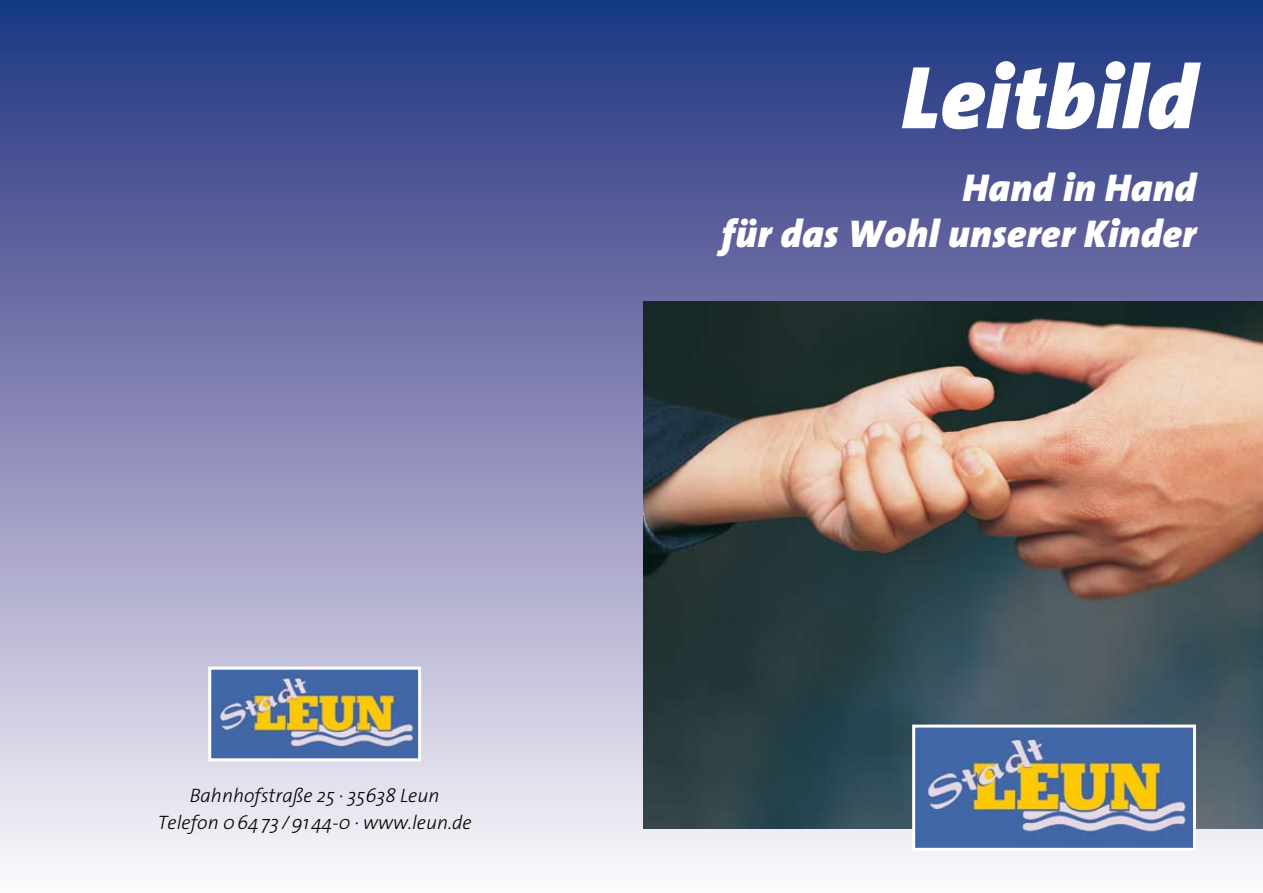
<style>
.page{position:relative;width:1263px;height:893px;background:#fff}
.page>*{position:absolute;margin:0;border:0;box-sizing:border-box;transform-origin:0 0}
.t1{font:italic 900 90px "The Sans";letter-spacing:.01em;color:#fff}
.t2{font:italic 900 39px/46.8px "The Sans";letter-spacing:.01em;color:#fff;text-align:right}
.t3{font:italic 300 19.5px/27px "The Sans";color:#000;text-align:center}
</style>
<div class="page">
<svg style="left:642px;top:0;width:621px;height:863px;background:#505d99"></svg>
<img style="left:642px;top:302px;width:621px;height:527px">
<img style="left:916px;top:729px;width:276px;height:118px">
<div style="left:912px;top:725px;width:284px;height:126px;border:3px solid #fff"></div>
<div style="left:0;top:0;width:642px;height:893px;background:linear-gradient(to bottom,#1f2e7d,#fff6fb)"></div>
<img style="left:212px;top:671px;width:205px;height:86px">
<div style="left:208px;top:667px;width:213px;height:94px;border:3px solid #fff"></div>
<p class="t3" style="left:158px;top:781px;width:315px">Bahnhofstraße 25 · 35638 Leun<br>Telefon 06473 /9144-0 · www.leun.de</p>
<h1 class="t1" style="left:901px;top:22px;width:296px">Leitbild</h1>
<h2 class="t2" style="left:721px;top:163px;width:476px">Hand in Hand<br>für das Wohl unserer Kinder</h2>
</div>
